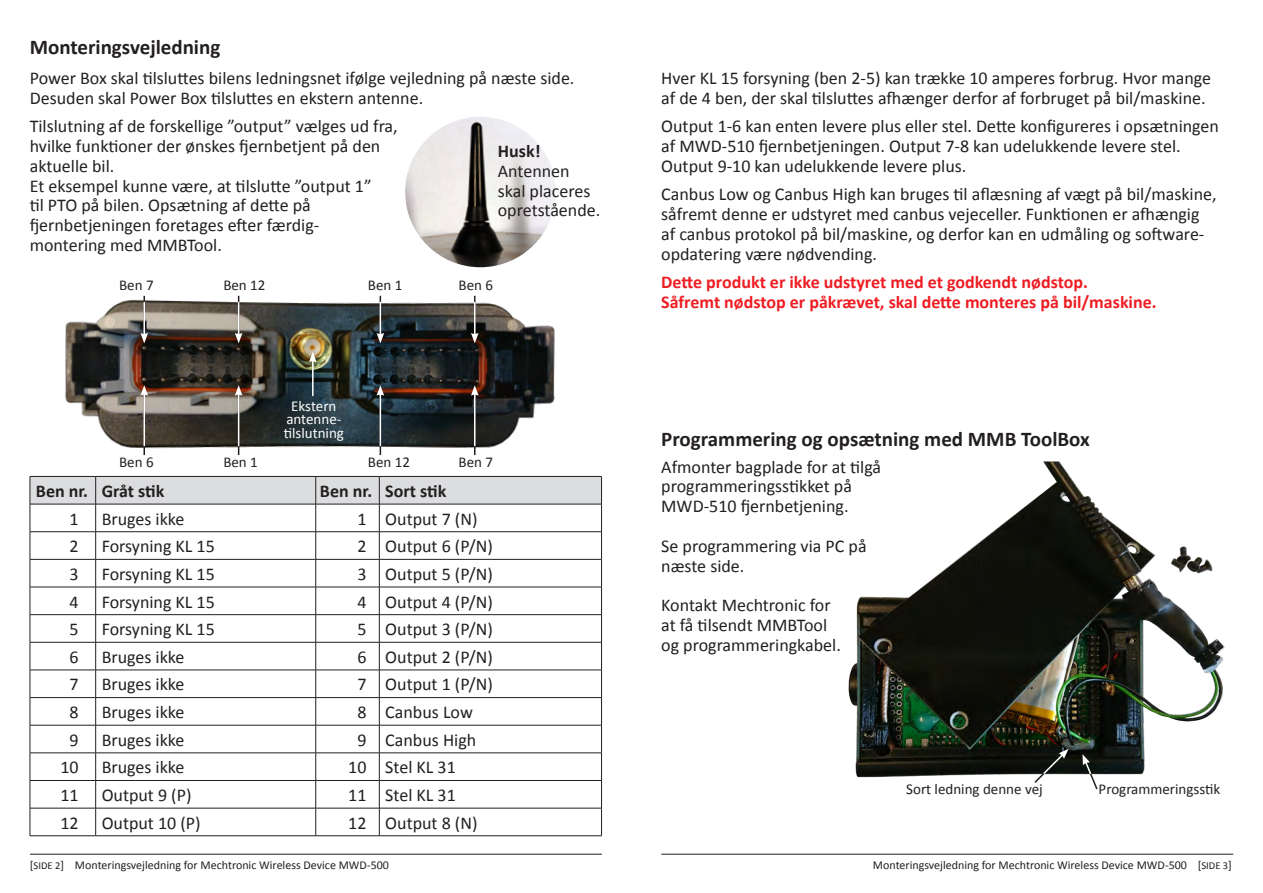
<style>
.page{position:relative;width:1263px;height:893px;background:#fff}
.page>*{position:absolute;margin:0;border:0;box-sizing:border-box;transform-origin:0 0}
.t1{font:700 21px "Calibri";color:#231f20}
.t2{font:18px/19.8px "Calibri";color:#231f20}
.t3{font:700 18px/19.8px "Calibri";color:#ee1d23}
.t4{font:700 18px "Calibri";color:#231f20}
.t5{font:15px "Calibri";color:#231f20}
.t6{font:15px/13.5px "Calibri";color:#fff;text-align:center}
.t7{font:12px "Calibri";color:#231f20}
.s1{font-weight:700}
.s2{font-size:10.5px}
</style>
<div class="page">
<hr style="left:30px;top:854px;width:572px;height:1px;background:#231f20">
<hr style="left:661px;top:854px;width:572px;height:1px;background:#231f20">
<svg style="left:30px;top:476px;width:572px;height:359px"></svg>
<hr style="left:30px;top:835px;width:66px;height:1px;background:#231f20">
<hr style="left:96px;top:835px;width:220px;height:1px;background:#231f20">
<hr style="left:316px;top:835px;width:63px;height:1px;background:#231f20">
<hr style="left:379px;top:835px;width:223px;height:1px;background:#231f20">
<img style="left:63px;top:299px;width:496px;height:211px">
<hr style="left:143px;top:296px;width:2px;height:45px;background:#231f20">
<hr style="left:238px;top:296px;width:1px;height:45px;background:#231f20">
<hr style="left:143px;top:302px;width:2px;height:33px;background:#fff">
<svg style="left:140px;top:333px;width:8px;height:10px"></svg>
<hr style="left:238px;top:302px;width:1px;height:33px;background:#fff">
<svg style="left:235px;top:333px;width:7px;height:10px"></svg>
<hr style="left:143px;top:388px;width:2px;height:67px;background:#231f20">
<hr style="left:238px;top:388px;width:1px;height:67px;background:#231f20">
<hr style="left:143px;top:393px;width:2px;height:53px;background:#fff">
<svg style="left:140px;top:385px;width:8px;height:11px"></svg>
<hr style="left:238px;top:393px;width:1px;height:53px;background:#fff">
<svg style="left:235px;top:385px;width:7px;height:11px"></svg>
<hr style="left:380px;top:296px;width:1px;height:45px;background:#231f20">
<hr style="left:474px;top:296px;width:1px;height:45px;background:#231f20">
<hr style="left:380px;top:302px;width:1px;height:33px;background:#fff">
<svg style="left:376px;top:333px;width:8px;height:10px"></svg>
<hr style="left:474px;top:302px;width:1px;height:33px;background:#fff">
<svg style="left:471px;top:333px;width:8px;height:10px"></svg>
<hr style="left:380px;top:388px;width:1px;height:67px;background:#231f20">
<hr style="left:474px;top:388px;width:1px;height:67px;background:#231f20">
<hr style="left:380px;top:393px;width:1px;height:53px;background:#fff">
<svg style="left:376px;top:385px;width:8px;height:11px"></svg>
<hr style="left:474px;top:393px;width:1px;height:53px;background:#fff">
<svg style="left:471px;top:385px;width:8px;height:11px"></svg>
<hr style="left:312px;top:360px;width:2px;height:36px;background:#fff">
<svg style="left:309px;top:352px;width:8px;height:10px"></svg>
<img style="left:848px;top:461px;width:377px;height:317px">
<svg style="left:1081px;top:754px;width:18px;height:36px"></svg>
<svg style="left:1033px;top:748px;width:36px;height:35px"></svg>
<img style="left:405px;top:117px;width:151px;height:150px;border-radius:75px">
<p class="t1" style="left:30px;top:34px;width:192px">Monteringsvejledning</p>
<p class="t2" style="left:30px;top:68px;width:546px">Power Box skal tilsluttes bilens ledningsnet ifølge vejledning på næste side.<br>Desuden skal Power Box tilsluttes en ekstern antenne.</p>
<p class="t2" style="left:30px;top:116px;width:369px">Tilslutning af de forskellige ”output” vælges ud fra, hvilke funktioner der ønskes fjernbetjent på den aktuelle bil.<br>Et eksempel kunne være, at tilslutte ”output 1”<br>til PTO på bilen. Opsætning af dette på fjernbetjeningen foretages efter færdig&shy;montering med MMBTool.</p>
<p class="t2" style="left:498px;top:141px;width:104px"><span class="s1">Husk!<br></span>Antennen skal placeres opretstående.</p>
<p class="t5" style="left:223px;top:275px;width:44px">Ben 12</p>
<p class="t5" style="left:459px;top:275px;width:36px">Ben 6</p>
<p class="t5" style="left:119px;top:275px;width:36px">Ben 7</p>
<p class="t5" style="left:368px;top:275px;width:36px">Ben 1</p>
<p class="t6" style="left:284px;top:399px;width:62px">Ekstern antenne&shy;tilslutning</p>
<p class="t5" style="left:119px;top:453px;width:36px">Ben 6</p>
<p class="t5" style="left:368px;top:453px;width:44px">Ben 12</p>
<p class="t5" style="left:223px;top:453px;width:36px">Ben 1</p>
<p class="t5" style="left:459px;top:453px;width:36px">Ben 7</p>
<p class="t4" style="left:36px;top:479px;width:54px">Ben nr.</p>
<p class="t4" style="left:102px;top:479px;width:64px">Gråt stik</p>
<p class="t4" style="left:320px;top:479px;width:54px">Ben nr.</p>
<p class="t4" style="left:385px;top:479px;width:63px">Sort stik</p>
<p class="t2" style="left:70px;top:509px;width:11px">1</p>
<p class="t2" style="left:102px;top:509px;width:84px">Bruges ikke</p>
<p class="t2" style="left:357px;top:509px;width:11px">1</p>
<p class="t2" style="left:385px;top:509px;width:94px">Output 7 (N)</p>
<p class="t2" style="left:70px;top:536px;width:11px">2</p>
<p class="t2" style="left:102px;top:536px;width:115px">Forsyning KL 15</p>
<p class="t2" style="left:357px;top:536px;width:11px">2</p>
<p class="t2" style="left:385px;top:536px;width:109px">Output 6 (P/N)</p>
<p class="t2" style="left:70px;top:564px;width:11px">3</p>
<p class="t2" style="left:102px;top:564px;width:115px">Forsyning KL 15</p>
<p class="t2" style="left:357px;top:564px;width:11px">3</p>
<p class="t2" style="left:385px;top:564px;width:109px">Output 5 (P/N)</p>
<p class="t2" style="left:70px;top:592px;width:11px">4</p>
<p class="t2" style="left:102px;top:592px;width:115px">Forsyning KL 15</p>
<p class="t2" style="left:357px;top:592px;width:11px">4</p>
<p class="t2" style="left:385px;top:592px;width:109px">Output 4 (P/N)</p>
<p class="t2" style="left:70px;top:619px;width:11px">5</p>
<p class="t2" style="left:102px;top:619px;width:115px">Forsyning KL 15</p>
<p class="t2" style="left:357px;top:619px;width:11px">5</p>
<p class="t2" style="left:385px;top:619px;width:109px">Output 3 (P/N)</p>
<p class="t2" style="left:70px;top:647px;width:11px">6</p>
<p class="t2" style="left:102px;top:647px;width:84px">Bruges ikke</p>
<p class="t2" style="left:357px;top:647px;width:11px">6</p>
<p class="t2" style="left:385px;top:647px;width:109px">Output 2 (P/N)</p>
<p class="t2" style="left:70px;top:675px;width:11px">7</p>
<p class="t2" style="left:102px;top:675px;width:84px">Bruges ikke</p>
<p class="t2" style="left:357px;top:675px;width:11px">7</p>
<p class="t2" style="left:385px;top:675px;width:109px">Output 1 (P/N)</p>
<p class="t2" style="left:70px;top:702px;width:11px">8</p>
<p class="t2" style="left:102px;top:702px;width:84px">Bruges ikke</p>
<p class="t2" style="left:357px;top:702px;width:11px">8</p>
<p class="t2" style="left:385px;top:702px;width:89px">Canbus Low</p>
<p class="t2" style="left:70px;top:730px;width:11px">9</p>
<p class="t2" style="left:102px;top:730px;width:84px">Bruges ikke</p>
<p class="t2" style="left:357px;top:730px;width:11px">9</p>
<p class="t2" style="left:385px;top:730px;width:92px">Canbus High</p>
<p class="t2" style="left:60px;top:757px;width:20px">10</p>
<p class="t2" style="left:102px;top:757px;width:84px">Bruges ikke</p>
<p class="t2" style="left:348px;top:757px;width:20px">10</p>
<p class="t2" style="left:385px;top:757px;width:72px">Stel KL 31</p>
<p class="t2" style="left:60px;top:785px;width:20px">11</p>
<p class="t2" style="left:102px;top:785px;width:91px">Output 9 (P)</p>
<p class="t2" style="left:348px;top:785px;width:20px">11</p>
<p class="t2" style="left:385px;top:785px;width:72px">Stel KL 31</p>
<p class="t2" style="left:60px;top:813px;width:20px">12</p>
<p class="t2" style="left:102px;top:813px;width:100px">Output 10 (P)</p>
<p class="t2" style="left:348px;top:813px;width:20px">12</p>
<p class="t2" style="left:385px;top:813px;width:94px">Output 8 (N)</p>
<p class="t7" style="left:30px;top:857px;width:360px">[<span class="s2">SIDE 2</span>] Monteringsvejledning for Mechtronic Wireless Device MWD-500</p>
<p class="t2" style="left:661px;top:68px;width:551px">Hver KL 15 forsyning (ben 2-5) kan trække 10 amperes forbrug. Hvor mange af de 4 ben, der skal tilsluttes afhænger derfor af forbruget på bil/maskine.</p>
<p class="t2" style="left:661px;top:116px;width:559px">Output 1-6 kan enten levere plus eller stel. Dette konfigureres i opsætningen af MWD-510 fjernbetjeningen. Output 7-8 kan udelukkende levere stel.<br>Output 9-10 kan udelukkende levere plus.</p>
<p class="t2" style="left:661px;top:184px;width:557px">Canbus Low og Canbus High kan bruges til aflæsning af vægt på bil/maskine, såfremt denne er udstyret med canbus vejeceller. Funktionen er afhængig af canbus protokol på bil/maskine, og derfor kan en udmåling og software&shy;opdatering være nødvending.</p>
<p class="t3" style="left:661px;top:272px;width:497px">Dette produkt er ikke udstyret med et godkendt nødstop.<br>Såfremt nødstop er påkrævet, skal dette monteres på bil/maskine.</p>
<p class="t1" style="left:661px;top:425px;width:430px">Programmering og opsætning med MMB ToolBox</p>
<p class="t2" style="left:661px;top:457px;width:221px">Afmonter bagplade for at tilgå programmeringsstikket på<br>MWD-510 fjernbetjening.</p>
<p class="t2" style="left:661px;top:536px;width:207px">Se programmering via PC på næste side.</p>
<p class="t2" style="left:661px;top:595px;width:181px">Kontakt Mechtronic for at få tilsendt MMBTool og programmeringkabel.</p>
<p class="t5" style="left:906px;top:780px;width:138px">Sort ledning denne vej</p>
<p class="t5" style="left:1098px;top:780px;width:123px">Programmeringsstik</p>
<p class="t7" style="left:873px;top:857px;width:360px">Monteringsvejledning for Mechtronic Wireless Device MWD-500 [<span class="s2">SIDE 3</span>]</p>
</div>
